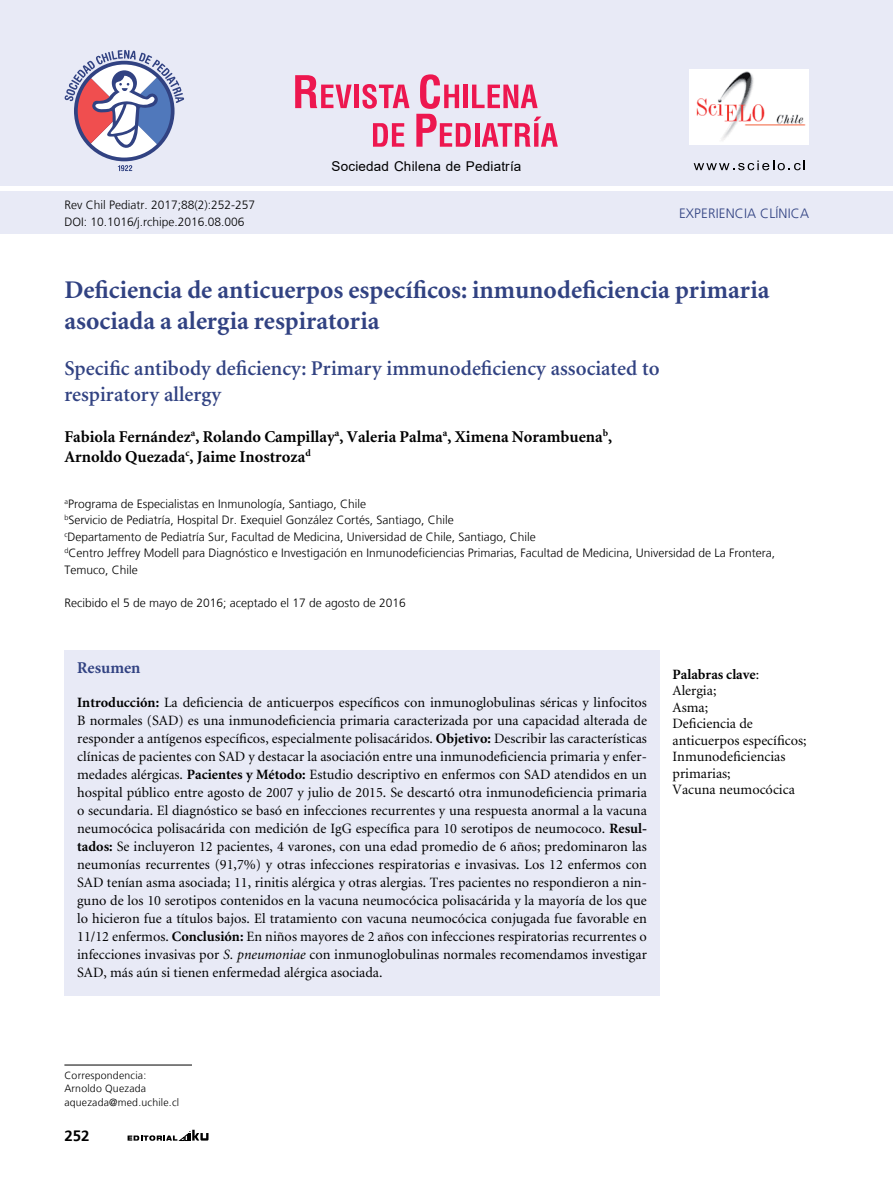
<style>
.page{position:relative;width:893px;height:1191px;background:#fff}
.page>*{position:absolute;margin:0;border:0;box-sizing:border-box;transform-origin:0 0}
.t1{font:700 25.5px/30.6px "Minion";color:#314282}
.t2{font:600 21px/25.2px "Minion";color:#314282}
.t3{font:700 16.5px/19.8px "Minion";color:#000}
.t4{font:700 16.5px "Minion";color:#314282}
.t5{font:700 15px "Frutiger LT";color:#000}
.t6{font:14.25px/18px "Minion";color:#000}
.t7{font:13.5px "Arial";letter-spacing:.015em;color:#000}
.t8{font:300 13.5px "Frutiger LT";color:#314282}
.t9{font:300 12px/16.5px "Frutiger LT";color:#000}
.t10{font:300 10.5px/13.5px "Frutiger LT";letter-spacing:.02em;color:#000}
.s1{font-weight:700}
.s2{font-style:italic}
</style>
<div class="page">
<svg style="left:128px;top:1129px;width:81px;height:11px"></svg>
<div style="left:0;top:192px;width:893px;height:42px;background:#e8eaf6"></div>
<div style="left:0;top:0;width:893px;height:186px;background:#e8eaf6"></div>
<svg style="left:694px;top:160px;width:111px;height:10px"></svg>
<svg style="left:373px;top:123px;width:31px;height:24px"></svg>
<svg style="left:295px;top:75px;width:57px;height:33px"></svg>
<div style="left:354px;top:85px;width:5px;height:23px;background:#ed174f"></div>
<svg style="left:362px;top:84px;width:47px;height:25px"></svg>
<svg style="left:416px;top:74px;width:142px;height:73px"></svg>
<svg style="left:118px;top:165px;width:14px;height:6px"></svg>
<svg style="left:65px;top:50px;width:119px;height:108px"></svg>
<img style="left:690px;top:69px;width:119px;height:76px">
<hr style="left:64px;top:1064px;width:128px;height:1px;background:#000">
<div style="left:64px;top:649px;width:596px;height:346px;background:#e8eaf6"></div>
<p class="t9" style="left:64px;top:197px;width:192px">Rev Chil Pediatr. 2017;88(2):252-257<br>DOI: 10.1016/j.rchipe.2016.08.006</p>
<p class="t7" style="left:332px;top:157px;width:191px">Sociedad Chilena de Pediatría</p>
<p class="t8" style="left:679px;top:205px;width:15px">Experiencia</p>
<p class="t8" style="left:760px;top:205px;width:27px">clínica</p>
<h1 class="t1" style="left:64px;top:276px;width:707px">Deficiencia de anticuerpos específicos: inmunodeficiencia primaria asociada a alergia respiratoria</h1>
<h2 class="t2" style="left:64px;top:357px;width:597px">Specific antibody deficiency: Primary immunodeficiency associated to respiratory allergy</h2>
<p class="t3" style="left:64px;top:427px;width:549px">Fabiola Fernández<sup>a</sup>, Rolando Campillay<sup>a</sup>, Valeria Palma<sup>a</sup>, Ximena Norambuena<sup>b</sup>,<br>Arnoldo Quezada<sup>c</sup>, Jaime Inostroza<sup>d</sup></p>
<p class="t9" style="left:64px;top:495px;width:712px"><sup>a</sup>Programa de Especialistas en Inmunología, Santiago, Chile<br><sup>b</sup>Servicio de Pediatría, Hospital Dr. Exequiel González Cortés, Santiago, Chile<br><sup>c</sup>Departamento de Pediatría Sur, Facultad de Medicina, Universidad de Chile, Santiago, Chile<br><sup>d</sup>Centro Jeffrey Modell para Diagnóstico e Investigación en Inmunodeficiencias Primarias, Facultad de Medicina, Universidad de La Frontera, Temuco, Chile</p>
<p class="t9" style="left:64px;top:594px;width:343px">Recibido el 5 de mayo de 2016; aceptado el 17 de agosto de 2016</p>
<p class="t4" style="left:77px;top:659px;width:65px">Resumen</p>
<p class="t6" style="left:77px;top:694px;width:571px;text-align:justify"><span class="s1">Introducción:</span> La deficiencia de anticuerpos específicos con inmunoglobulinas séricas y linfocitos B normales (SAD) es una inmunodeficiencia primaria caracterizada por una capacidad alterada de responder a antígenos específicos, especialmente polisacáridos. <span class="s1">Objetivo:</span> Describir las características clínicas de pacientes con SAD y destacar la asociación entre una inmunodeficiencia primaria y enfer&shy;medades alérgicas. <span class="s1">Pacientes y Método:</span> Estudio descriptivo en enfermos con SAD atendidos en un hospital público entre agosto de 2007 y julio de 2015. Se descartó otra inmunodeficiencia primaria o secundaria. El diagnóstico se basó en infecciones recurrentes y una respuesta anormal a la vacuna neumocócica polisacárida con medición de IgG específica para 10 serotipos de neumococo. <span class="s1">Resul&shy;tados:</span> Se incluyeron 12 pacientes, 4 varones, con una edad promedio de 6 años; predominaron las neumonías recurrentes (91,7%) y otras infecciones respiratorias e invasivas. Los 12 enfermos con SAD tenían asma asociada; 11, rinitis alérgica y otras alergias. Tres pacientes no respondieron a nin&shy;guno de los 10 serotipos contenidos en la vacuna neumocócica polisacárida y la mayoría de los que lo hicieron fue a títulos bajos. El tratamiento con vacuna neumocócica conjugada fue favorable en 11/12 enfermos. <span class="s1">Conclusión:</span> En niños mayores de 2 años con infecciones respiratorias recurrentes o infecciones invasivas por <span class="s2">S. pneumoniae</span> con inmunoglobulinas normales recomendamos investigar SAD, más aún si tienen enfermedad alérgica asociada.</p>
<p class="t6" style="left:672px;top:666px;width:136px;line-height:16.5px"><span class="s1">Palabras clave</span>:<br>Alergia;<br>Asma;<br>Deficiencia de anticuerpos específicos;<br>Inmunodeficiencias primarias;<br>Vacuna neumocócica</p>
<p class="t10" style="left:64px;top:1068px;width:116px">Correspondencia:<br>Arnoldo Quezada aquezada@med.uchile.cl</p>
<p class="t5" style="left:65px;top:1126px;width:27px">252</p>
</div>
